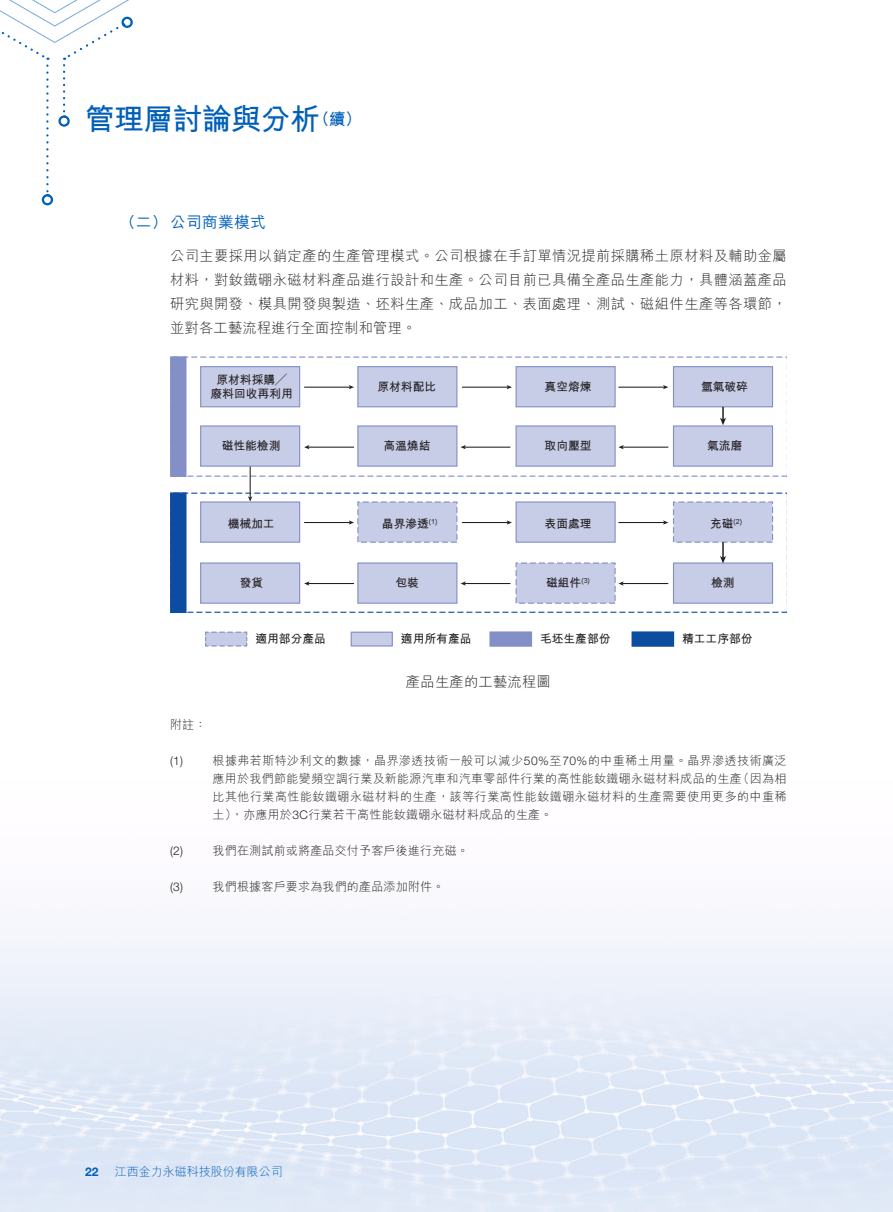
<style>
.page{position:relative;width:893px;height:1212px;background:#fff}
.page>*{position:absolute;margin:0;border:0;box-sizing:border-box;transform-origin:0 0}
.t1{font:700 30px "M Hei HK";letter-spacing:-.02em;color:#005fb9}
.t2{font:500 15.75px "M Hei HK";letter-spacing:.02em;color:#005fb9}
.t3{font:300 14.25px/24px "M Hei HK";letter-spacing:.03em;color:#231f20;text-align:justify}
.t4{font:300 12px/18px "M Hei HK";letter-spacing:.02em;color:#231f20;text-align:justify}
.t5{font:300 12px "M Hei HK";color:#005fb9}
.t6{font:300 12px "Helvetica Neue LT Std";color:#231f20}
.t7{font:700 12px "Helvetica Neue LT Std";color:#005fb9}
.t8{font:11.7px/14.1px "M Hei HK Bold E Ten B5 H";color:#231f20;text-align:center}
.t9{font:7.05px "M Hei HK Bold E Ten B5 H";color:#231f20}
.s1{font-size:11.7px}
.s2{font-family:"Helvetica Neue LT Std"}
</style>
<div class="page">
<img style="left:0;top:18px;width:893px;height:1194px">
<div style="left:122px;top:17px;width:11px;height:11px;border:2px solid #005fb9;border-radius:50%"></div>
<div style="left:42px;top:194px;width:11px;height:11px;border:2px solid #005fb9;border-radius:50%"></div>
<svg style="left:0;top:0;width:131px;height:196px"></svg>
<svg style="left:170px;top:356px;width:617px;height:121px"></svg>
<div style="left:170px;top:492px;width:16px;height:121px;border:2px solid #0d4da1"></div>
<svg style="left:170px;top:493px;width:617px;height:120px"></svg>
<svg style="left:205px;top:631px;width:43px;height:16px"></svg>
<div style="left:351px;top:632px;width:41px;height:14px;background:#c7cde7"></div>
<div style="left:351px;top:632px;width:42px;height:14px;border:1px solid #838fc7"></div>
<div style="left:490px;top:632px;width:41px;height:14px;background:#838fc7"></div>
<div style="left:489px;top:631px;width:43px;height:16px;border:2px solid #838fc7"></div>
<div style="left:632px;top:632px;width:41px;height:14px;background:#0d4da1"></div>
<div style="left:631px;top:631px;width:43px;height:16px;border:2px solid #0d4da1"></div>
<hr style="left:250px;top:466px;width:1px;height:32px;background:#231f20">
<svg style="left:248px;top:496px;width:4px;height:6px"></svg>
<h1 class="t1" style="left:85px;top:97px;width:278px">管理層討論與分析<sup>（續）</sup></h1>
<h2 class="t2" style="left:120px;top:211px;width:148px">（二）公司商業模式</h2>
<p class="t3" style="left:170px;top:243px;width:618px">公司主要採用以銷定產的生產管理模式。公司根據在手訂單情況提前採購稀土原材料及輔助金屬材料，對釹鐵硼永磁材料產品進行設計和生產。公司目前已具備全產品生產能力，具體涵蓋產品研究與開發、模具開發與製造、坯料生產、成品加工、表面處理、測試、磁組件生產等各環節，並對各工藝流程進行全面控制和管理。</p>
<p class="t8" style="left:210px;top:371px;width:84px">原材料採購╱廢料回收再利用</p>
<p class="t8" style="left:377px;top:378px;width:60px">原材料配比</p>
<p class="t8" style="left:701px;top:378px;width:49px">氫氣破碎</p>
<p class="t8" style="left:545px;top:378px;width:49px">真空熔煉</p>
<p class="t8" style="left:222px;top:438px;width:60px">磁性能檢測</p>
<p class="t8" style="left:383px;top:438px;width:49px">高溫燒結</p>
<p class="t8" style="left:545px;top:438px;width:49px">取向壓型</p>
<p class="t8" style="left:707px;top:438px;width:37px">氣流磨</p>
<p class="t8" style="left:228px;top:515px;width:49px">機械加工</p>
<p class="t8" style="left:382px;top:515px;width:57px">晶界滲透<sup>(1)</sup></p>
<p class="t8" style="left:545px;top:515px;width:49px">表面處理</p>
<p class="t9" style="left:710px;top:516px;width:34px"><span class="s1">充磁</span>(2)</p>
<p class="t8" style="left:240px;top:574px;width:25px">發貨</p>
<p class="t8" style="left:395px;top:574px;width:25px">包裝</p>
<p class="t8" style="left:711px;top:574px;width:25px">檢測</p>
<p class="t8" style="left:546px;top:574px;width:45px">磁組件<sup>(3)</sup></p>
<p class="t8" style="left:255px;top:631px;width:72px">適用部分產品</p>
<p class="t8" style="left:401px;top:631px;width:72px">適用所有產品</p>
<p class="t8" style="left:540px;top:631px;width:72px">毛坯生產部份</p>
<p class="t8" style="left:682px;top:631px;width:72px">精工工序部份</p>
<p class="t3" style="left:406px;top:669px;width:146px">產品生產的工藝流程圖</p>
<p class="t4" style="left:170px;top:715px;width:38px">附註：</p>
<p class="t6" style="left:170px;top:753px;width:14px">(1)</p>
<p class="t4" style="left:213px;top:751px;width:576px">根據弗若斯特沙利文的數據，晶界滲透技術一般可以減少<span class="s2">50%</span>至<span class="s2">70%</span>的中重稀土用量。晶界滲透技術廣泛應用於我們節能變頻空調行業及新能源汽車和汽車零部件行業的高性能釹鐵硼永磁材料成品的生產（因為相比其他行業高性能釹鐵硼永磁材料的生產，該等行業高性能釹鐵硼永磁材料的生產需要使用更多的中重稀土），亦應用於<span class="s2">3C</span>行業若干高性能釹鐵硼永磁材料成品的生產。</p>
<p class="t6" style="left:170px;top:843px;width:14px">(2)</p>
<p class="t4" style="left:213px;top:841px;width:258px">我們在測試前或將產品交付予客戶後進行充磁。</p>
<p class="t6" style="left:170px;top:879px;width:14px">(3)</p>
<p class="t4" style="left:213px;top:877px;width:233px">我們根據客戶要求為我們的產品添加附件。</p>
<p class="t7" style="left:85px;top:1164px;width:15px">22</p>
<p class="t5" style="left:115px;top:1165px;width:169px">江西金力永磁科技股份有限公司</p>
</div>
